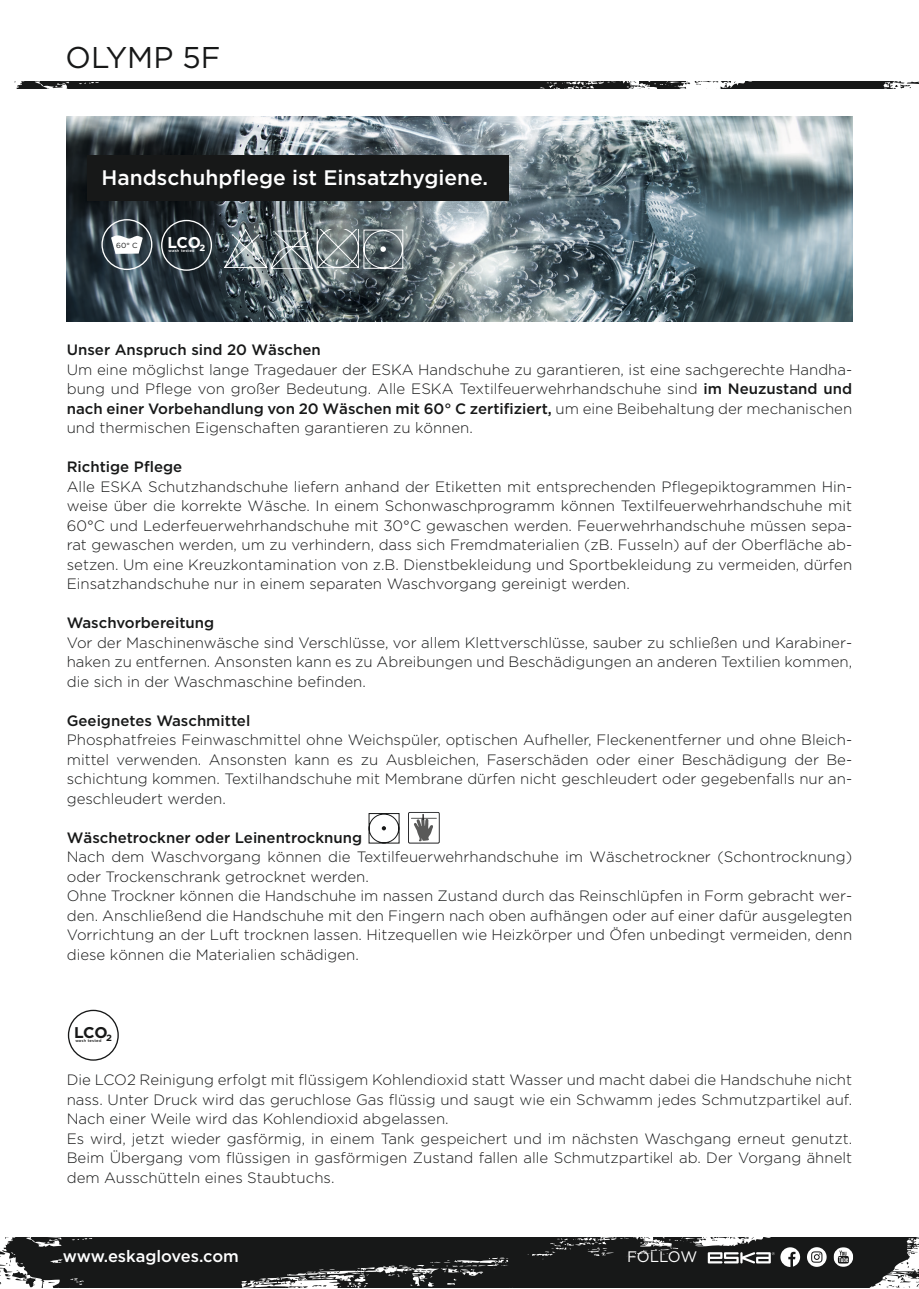
<style>
.page{position:relative;width:919px;height:1289px;background:#fff}
.page>*{position:absolute;margin:0;border:0;box-sizing:border-box;transform-origin:0 0}
.t1{font:30px "Gotham";color:#171818}
.Lesetext{font:500 21px "Gotham";color:#fff}
.t2{font:500 16.5px "Gotham";color:#fff}
.t3{font:700 15.6px "Gotham";color:#fff}
.t4{font:700 15.6px "Gotham";color:#171818}
.t5{font:15.15px "Gotham";letter-spacing:-.015em;color:#fff}
.lesetext{font:300 15px/19.5px "Gotham";color:#171818;text-align:justify}
.lesetext-2{font:500 15px "Gotham";color:#171818}
.t6{font:7.35px "Gotham";color:#171818}
.t7{font:500 3.9px "Gotham";letter-spacing:.035em;color:#fff;scale:1.04 1}
.t8{font:500 3.9px "Gotham";letter-spacing:.035em;color:#171818;scale:1.04 1}
.s1{font-weight:500}
</style>
<div class="page">
<svg style="left:0;top:1237px;width:919px;height:51px;background:#303131"></svg>
<svg style="left:14px;top:82px;width:904px;height:7px;background:#343535"></svg>
<img style="left:67px;top:117px;width:785px;height:204px">
<div style="left:87px;top:155px;width:421px;height:45px;background:#171818"></div>
<div style="left:101px;top:219px;width:51px;height:51px;border:1px solid #fff;border-radius:50%"></div>
<svg style="left:111px;top:235px;width:32px;height:19px"></svg>
<div style="left:161px;top:220px;width:51px;height:51px;border:1px solid #fff;border-radius:50%"></div>
<svg style="left:224px;top:229px;width:179px;height:39px;background:#788386"></svg>
<svg style="left:369px;top:813px;width:30px;height:30px"></svg>
<div style="left:68px;top:1009px;width:51px;height:51px;border:1px solid #171818;border-radius:50%"></div>
<svg style="left:408px;top:812px;width:31px;height:31px"></svg>
<h1 class="t1" style="left:66px;top:41px;width:156px">OLYMP 5F</h1>
<p class="Lesetext" style="left:101px;top:165px;width:388px">Handschuhpflege ist Einsatzhygiene.</p>
<p class="t6" style="left:116px;top:241px;width:23px">60° C</p>
<p class="t3" style="left:167px;top:234px;width:39px">LCO<sub>2</sub></p>
<p class="t7" style="left:169px;top:249px;width:27px">wash tested</p>
<p class="lesetext-2" style="left:67px;top:341px;width:255px">Unser Anspruch sind 20 Wäschen</p>
<p class="lesetext" style="left:67px;top:359px;width:786px">Um eine möglichst lange Tragedauer der ESKA Handschuhe zu garantieren, ist eine sachgerechte Handha&shy;bung und Pflege von großer Bedeutung. Alle ESKA Textilfeuerwehrhandschuhe sind <span class="s1">im Neuzustand und nach einer Vorbehandlung von 20 Wäschen mit 60° C zertifiziert,</span> um eine Beibehaltung der mechanischen und thermischen Eigenschaften garantieren zu können.</p>
<p class="lesetext-2" style="left:67px;top:458px;width:117px">Richtige Pflege</p>
<p class="lesetext" style="left:67px;top:476px;width:786px">Alle ESKA Schutzhandschuhe liefern anhand der Etiketten mit entsprechenden Pflegepiktogrammen Hin&shy;weise über die korrekte Wäsche. In einem Schonwaschprogramm können Textilfeuerwehrhandschuhe mit 60°C und Lederfeuerwehrhandschuhe mit 30°C gewaschen werden. Feuerwehrhandschuhe müssen sepa&shy;rat gewaschen werden, um zu verhindern, dass sich Fremdmaterialien (zB. Fusseln) auf der Oberfläche ab&shy;setzen. Um eine Kreuzkontamination von z.B. Dienstbekleidung und Sportbekleidung zu vermeiden, dürfen Einsatzhandschuhe nur in einem separaten Waschvorgang gereinigt werden.</p>
<p class="lesetext-2" style="left:67px;top:614px;width:149px">Waschvorbereitung</p>
<p class="lesetext" style="left:67px;top:632px;width:786px">Vor der Maschinenwäsche sind Verschlüsse, vor allem Klettverschlüsse, sauber zu schließen und Karabiner&shy;haken zu entfernen. Ansonsten kann es zu Abreibungen und Beschädigungen an anderen Textilien kommen, die sich in der Waschmaschine befinden.</p>
<p class="lesetext-2" style="left:67px;top:712px;width:185px">Geeignetes Waschmittel</p>
<p class="lesetext" style="left:67px;top:730px;width:786px">Phosphatfreies Feinwaschmittel ohne Weichspüler, optischen Aufheller, Fleckenentferner und ohne Bleich&shy;mittel verwenden. Ansonsten kann es zu Ausbleichen, Faserschäden oder einer Beschädigung der Be&shy;schichtung kommen. Textilhandschuhe mit Membrane dürfen nicht geschleudert oder gegebenfalls nur an&shy;geschleudert werden.</p>
<p class="lesetext-2" style="left:67px;top:829px;width:297px">Wäschetrockner oder Leinentrocknung</p>
<p class="lesetext" style="left:67px;top:847px;width:786px">Nach dem Waschvorgang können die Textilfeuerwehrhandschuhe im Wäschetrockner (Schontrocknung) oder Trockenschrank getrocknet werden.</p>
<p class="lesetext" style="left:67px;top:886px;width:786px">Ohne Trockner können die Handschuhe im nassen Zustand durch das Reinschlüpfen in Form gebracht wer&shy;den. Anschließend die Handschuhe mit den Fingern nach oben aufhängen oder auf einer dafür ausgelegten Vorrichtung an der Luft trocknen lassen. Hitzequellen wie Heizkörper und Öfen unbedingt vermeiden, denn diese können die Materialien schädigen.</p>
<p class="t4" style="left:74px;top:1023px;width:39px">LCO<sub>2</sub></p>
<p class="t8" style="left:75px;top:1038px;width:27px">wash tested</p>
<p class="lesetext" style="left:67px;top:1070px;width:786px">Die LCO2 Reinigung erfolgt mit flüssigem Kohlendioxid statt Wasser und macht dabei die Handschuhe nicht nass. Unter Druck wird das geruchlose Gas flüssig und saugt wie ein Schwamm jedes Schmutzpartikel auf.<br>Nach einer Weile wird das Kohlendioxid abgelassen.</p>
<p class="lesetext" style="left:67px;top:1128px;width:786px">Es wird, jetzt wieder gasförmig, in einem Tank gespeichert und im nächsten Waschgang erneut genutzt.<br>Beim Übergang vom flüssigen in gasförmigen Zustand fallen alle Schmutzpartikel ab. Der Vorgang ähnelt dem Ausschütteln eines Staubtuchs.</p>
<p class="t2" style="left:63px;top:1246px;width:178px">www.eskagloves.com</p>
<p class="t5" style="left:627px;top:1248px;width:72px">FOLLOW</p>
</div>
